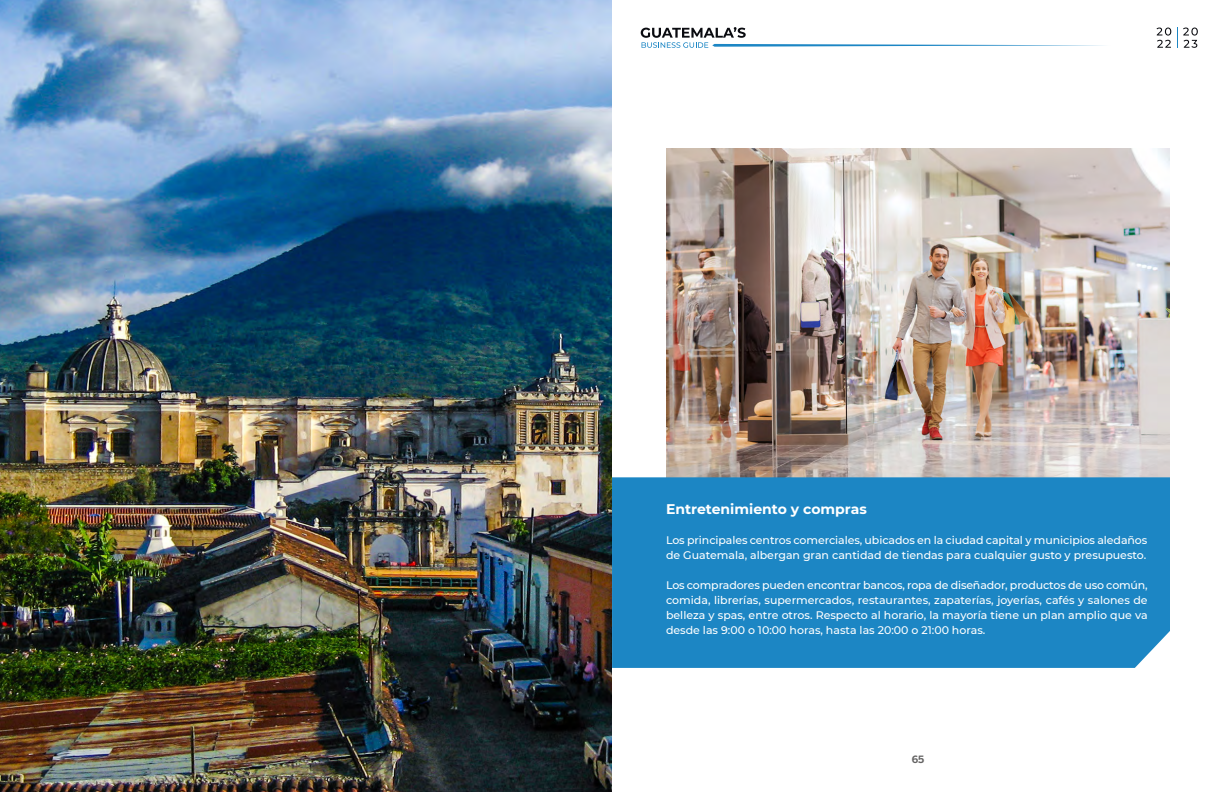
<style>
.page{position:relative;width:1224px;height:792px;background:#fff}
.page>*{position:absolute;margin:0;border:0;box-sizing:border-box;transform-origin:0 0}
.t1{font:700 14px "Montserrat";color:#fff}
.t2{font:500 11px/15px "Montserrat";color:#fff}
.t3{font:700 10px/7.1px "Benton Sans";color:#646363}
</style>
<div class="page">
<svg style="left:641px;top:27px;width:463px;height:21px"></svg>
<svg style="left:1157px;top:28px;width:14px;height:20px"></svg>
<svg style="left:1177px;top:27px;width:21px;height:21px"></svg>
<img style="left:0;top:0;width:612px;height:792px">
<img style="left:666px;top:148px;width:504px;height:329px">
<div style="left:612px;top:477px;width:558px;height:191px;background:#1c86c4"></div>
<p class="t1" style="left:666px;top:499px;width:202px">Entretenimiento y compras</p>
<p class="t2" style="left:666px;top:532px;width:483px">Los principales centros comerciales, ubicados en la ciudad capital y municipios aledaños de Guatemala, albergan gran cantidad de tiendas para cualquier gusto y presupuesto.</p>
<p class="t2" style="left:666px;top:577px;width:483px;text-align:justify">Los compradores pueden encontrar bancos, ropa de diseñador, productos de uso común, comida, librerías, supermercados, restaurantes, zapaterías, joyerías, cafés y salones de belleza y spas, entre otros. Respecto al horario, la mayoría tiene un plan amplio que va desde las 9:00 o 10:00 horas, hasta las 20:00 o 21:00 horas.</p>
<p class="t3" style="left:912px;top:748px;width:14px">65<br>65</p>
</div>
